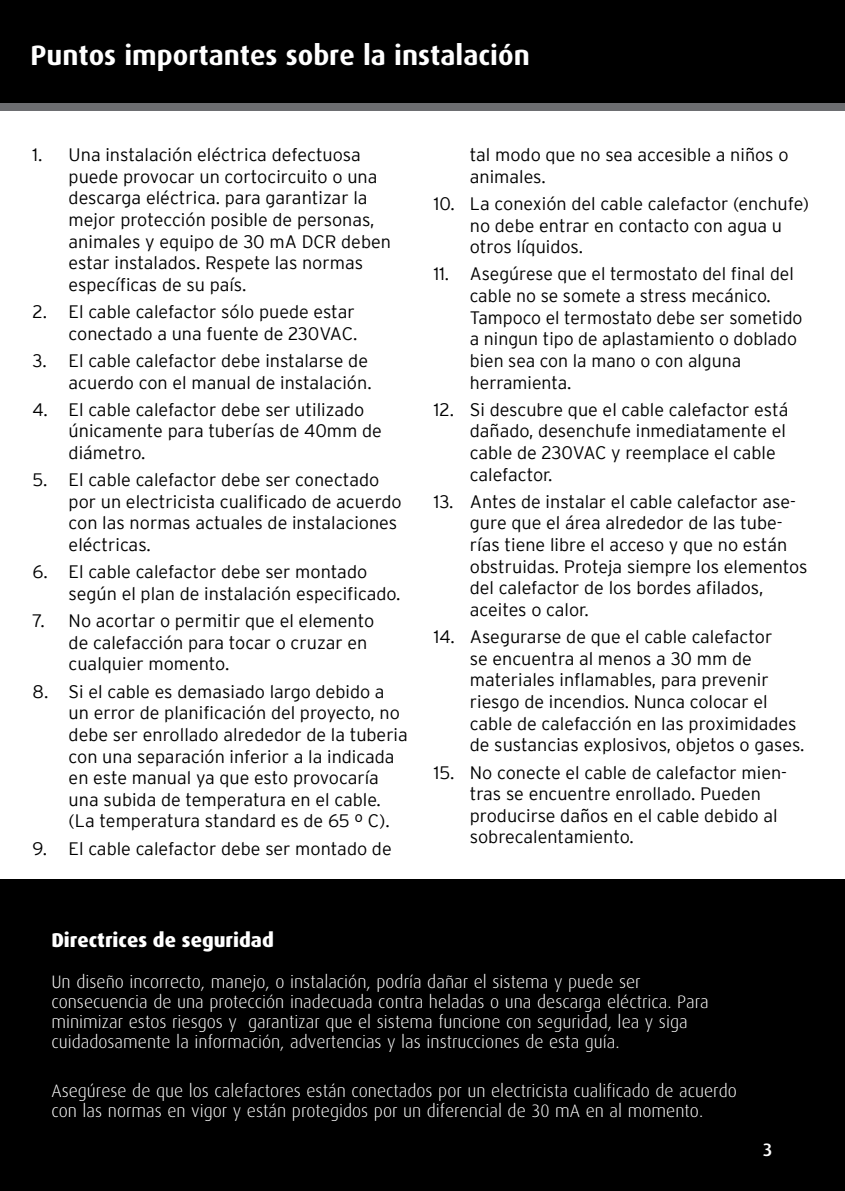
<style>
.page{position:relative;width:845px;height:1191px;background:#fff}
.page>*{position:absolute;margin:0;border:0;box-sizing:border-box;transform-origin:0 0}
.t1{font:700 28px "Dax";color:#fff}
.t2{font:800 20px "Dax";color:#fff}
.t3{font:300 18px/21.6px "Interstate";color:#000}
.t4{font:300 18px/20px "Dax";color:#fff}
.t5{font:500 18px "Dax";color:#fff}
</style>
<div class="page">
<div style="left:0;top:879px;width:845px;height:312px;background:#000"></div>
<div style="left:0;top:0;width:845px;height:111px;background:#6d6e71"></div>
<div style="left:0;top:0;width:845px;height:102px;background:#000"></div>
<h1 class="t1" style="left:30px;top:39px;width:501px">Puntos importantes sobre la instalación</h1>
<p class="t3" style="left:69px;top:144px;width:324px;text-indent:-36px">1. Una instalación eléctrica defectuosa puede provocar un cortocircuito o una descarga eléctrica. para garantizar la mejor protección posible de personas, animales y equipo de 30 mA DCR deben estar instalados. Respete las normas específicas de su país.</p>
<p class="t3" style="left:33px;top:301px;width:326px;text-align:right">2. El cable calefactor sólo puede estar conectado a una fuente de 230VAC.</p>
<p class="t3" style="left:33px;top:349px;width:340px;text-align:right">3. El cable calefactor debe instalarse de acuerdo con el manual de instalación.</p>
<p class="t3" style="left:69px;top:398px;width:315px;text-indent:-36px">4. El cable calefactor debe ser utilizado únicamente para tuberías de 40mm de diámetro.</p>
<p class="t3" style="left:69px;top:469px;width:335px;text-indent:-36px">5. El cable calefactor debe ser conectado por un electricista cualificado de acuerdo con las normas actuales de instalaciones eléctricas.</p>
<p class="t3" style="left:69px;top:561px;width:333px;text-indent:-36px">6. El cable calefactor debe ser montado según el plan de instalación especificado.</p>
<p class="t3" style="left:69px;top:610px;width:307px;text-indent:-36px">7. No acortar o permitir que el elemento de calefacción para tocar o cruzar en cualquier momento.</p>
<p class="t3" style="left:69px;top:680px;width:341px;text-indent:-36px">8. Si el cable es demasiado largo debido a un error de planificación del proyecto, no debe ser enrollado alrededor de la tuberia con una separación inferior a la indicada en este manual ya que esto provocaría una subida de temperatura en el cable. (La temperatura standard es de 65 º C).</p>
<p class="t3" style="left:33px;top:837px;width:361px">9. El cable calefactor debe ser montado de</p>
<p class="t3" style="left:470px;top:144px;width:320px">tal modo que no sea accesible a niños o animales.</p>
<p class="t3" style="left:470px;top:193px;width:341px;text-indent:-36px">10. La conexión del cable calefactor (enchufe) no debe entrar en contacto con agua u otros líquidos.</p>
<p class="t3" style="left:470px;top:263px;width:334px;text-indent:-36px">11. Asegúrese que el termostato del final del cable no se somete a stress mecánico.<br>Tampoco el termostato debe ser sometido a ningun tipo de aplastamiento o doblado bien sea con la mano o con alguna herramienta.</p>
<p class="t3" style="left:470px;top:398px;width:320px;text-indent:-36px">12. Si descubre que el cable calefactor está dañado, desenchufe inmediatamente el cable de 230VAC y reemplace el cable calefactor.</p>
<p class="t3" style="left:470px;top:490px;width:339px;text-indent:-36px">13. Antes de instalar el cable calefactor ase&shy;gure que el área alrededor de las tube&shy;rías tiene libre el acceso y que no están obstruidas. Proteja siempre los elementos del calefactor de los bordes afilados, aceites o calor.</p>
<p class="t3" style="left:470px;top:626px;width:336px;text-indent:-36px">14. Asegurarse de que el cable calefactor<br>se encuentra al menos a 30 mm de materiales inflamables, para prevenir riesgo de incendios. Nunca colocar el cable de calefacción en las proximidades de sustancias explosivos, objetos o gases.</p>
<p class="t3" style="left:470px;top:761px;width:319px;text-indent:-36px">15. No conecte el cable de calefactor mien&shy;tras se encuentre enrollado. Pueden producirse daños en el cable debido al sobrecalentamiento.</p>
<p class="t2" style="left:51px;top:928px;width:224px">Directrices de seguridad</p>
<p class="t4" style="left:51px;top:971px;width:659px">Un diseño incorrecto, manejo, o instalación, podría dañar el sistema y puede ser consecuencia de una protección inadecuada contra heladas o una descarga eléctrica. Para minimizar estos riesgos y garantizar que el sistema funcione con seguridad, lea y siga cuidadosamente la información, advertencias y las instrucciones de esta guía.</p>
<p class="t4" style="left:51px;top:1081px;width:687px">Asegúrese de que los calefactores están conectados por un electricista cualificado de acuerdo con las normas en vigor y están protegidos por un diferencial de 30 mA en al momento.</p>
<p class="t5" style="left:763px;top:1139px;width:11px">3</p>
</div>
